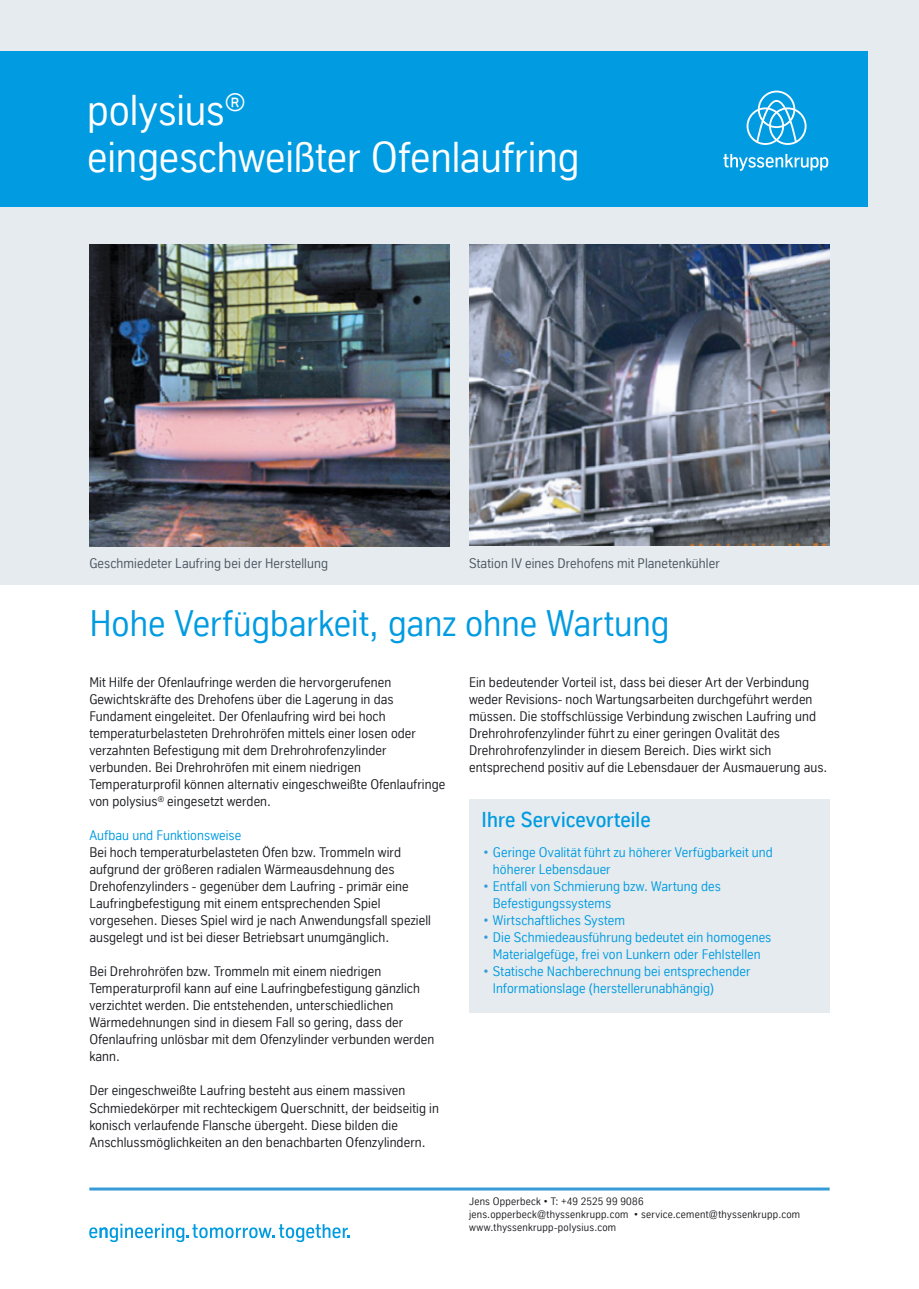
<style>
.page{position:relative;width:919px;height:1289px;background:#fff}
.page>*{position:absolute;margin:0;border:0;box-sizing:border-box;transform-origin:0 0}
.t1{font:42px/47.2px "TK Type";color:#fff}
.t2{font:36px "TK Type";color:#009be1}
.t3{font:500 21px "TK Type";letter-spacing:.005em;color:#009be1}
.t4{font:13.5px/17px "TK Type";letter-spacing:.01em;color:#1b1c20}
.t5{font:13.5px/17px "TK Type";letter-spacing:.005em;color:#009be1}
.t6{font:13.5px "TK Type";letter-spacing:.01em;color:#4b555f}
.t7{font:10.5px/12.8px "TK Type";letter-spacing:.025em;color:#1b1c20}
.s1{color:#369bd7}
</style>
<div class="page">
<div style="left:0;top:0;width:918px;height:585px;background:#e5ebef"></div>
<svg style="left:89px;top:1223px;width:261px;height:18px"></svg>
<hr style="left:89px;top:1187px;width:740px;height:3px;background:#369bd7">
<div style="left:0;top:51px;width:867px;height:155px;background:#009be1"></div>
<svg style="left:746px;top:91px;width:60px;height:54px"></svg>
<svg style="left:723px;top:154px;width:105px;height:17px"></svg>
<div style="left:469px;top:798px;width:360px;height:214px;background:#e5ebef"></div>
<img style="left:89px;top:244px;width:361px;height:302px">
<img style="left:469px;top:244px;width:360px;height:301px">
<h1 class="t1" style="left:87px;top:87px;width:493px">polysius<sup>®<br></sup>eingeschweißter Ofenlaufring</h1>
<p class="t6" style="left:89px;top:555px;width:240px">Geschmiedeter Laufring bei der Herstellung</p>
<p class="t6" style="left:469px;top:555px;width:252px">Station IV eines Drehofens mit Planetenkühler</p>
<h2 class="t2" style="left:89px;top:603px;width:581px">Hohe Verfügbarkeit, ganz ohne Wartung</h2>
<p class="t4" style="left:89px;top:674px;width:357px">Mit Hilfe der Ofenlaufringe werden die hervorgerufenen Gewichtskräfte des Drehofens über die Lagerung in das Fundament eingeleitet. Der Ofenlaufring wird bei hoch temperaturbelasteten Drehrohröfen mittels einer losen oder verzahnten Befestigung mit dem Drehrohrofenzylinder verbunden. Bei Drehrohröfen mit einem niedrigen Temperaturprofil können alternativ eingeschweißte Ofenlaufringe von polysius<sup>®</sup> eingesetzt werden.</p>
<p class="t5" style="left:89px;top:827px;width:153px">Aufbau und Funktionsweise</p>
<p class="t4" style="left:89px;top:844px;width:343px">Bei hoch temperaturbelasteten Öfen bzw. Trommeln wird aufgrund der größeren radialen Wärmeausdehnung des Drehofenzylinders - gegenüber dem Laufring - primär eine Laufringbefestigung mit einem entsprechenden Spiel vorgesehen. Dieses Spiel wird je nach Anwendungsfall speziell ausgelegt und ist bei dieser Betriebsart unumgänglich.</p>
<p class="t4" style="left:89px;top:963px;width:346px">Bei Drehrohröfen bzw. Trommeln mit einem niedrigen Temperaturprofil kann auf eine Laufringbefestigung gänzlich verzichtet werden. Die entstehenden, unterschiedlichen Wärmedehnungen sind in diesem Fall so gering, dass der Ofenlaufring unlösbar mit dem Ofenzylinder verbunden werden kann.</p>
<p class="t4" style="left:89px;top:1082px;width:351px">Der eingeschweißte Laufring besteht aus einem massiven Schmiedekörper mit rechteckigem Querschnitt, der beidseitig in konisch verlaufende Flansche übergeht. Diese bilden die Anschlussmöglichkeiten an den benachbarten Ofenzylindern.</p>
<p class="t4" style="left:469px;top:674px;width:360px">Ein bedeutender Vorteil ist, dass bei dieser Art der Verbindung weder Revisions- noch Wartungsarbeiten durchgeführt werden müssen. Die stoffschlüssige Verbindung zwischen Laufring und Drehrohrofenzylinder führt zu einer geringen Ovalität des Drehrohrofenzylinder in diesem Bereich. Dies wirkt sich entsprechend positiv auf die Lebensdauer der Ausmauerung aus.</p>
<h3 class="t3" style="left:481px;top:807px;width:170px">Ihre Servicevorteile</h3>
<p class="t5" style="left:493px;top:844px;width:281px;text-indent:-10px"><span class="s1">•</span> Geringe Ovalität führt zu höherer Verfügbarkeit und höherer Lebensdauer</p>
<p class="t5" style="left:493px;top:878px;width:229px;text-indent:-10px"><span class="s1">•</span> Entfall von Schmierung bzw. Wartung des<br>Befestigungssystems</p>
<p class="t5" style="left:483px;top:912px;width:143px"><span class="s1">•</span> Wirtschaftliches System</p>
<p class="t5" style="left:483px;top:929px;width:289px;text-align:center"><span class="s1">•</span> Die Schmiedeausführung bedeutet ein homogenes<br>Materialgefüge, frei von Lunkern oder Fehlstellen</p>
<p class="t5" style="left:493px;top:963px;width:259px;text-indent:-10px"><span class="s1">•</span> Statische Nachberechnung bei entsprechender<br>Informationslage (herstellerunabhängig)</p>
<p class="t7" style="left:469px;top:1194px;width:332px">Jens Opperbeck • T: +49 2525 99 9086 jens.opperbeck@thyssenkrupp.com • service.cement@thyssenkrupp.com www.thyssenkrupp-polysius.com</p>
</div>
